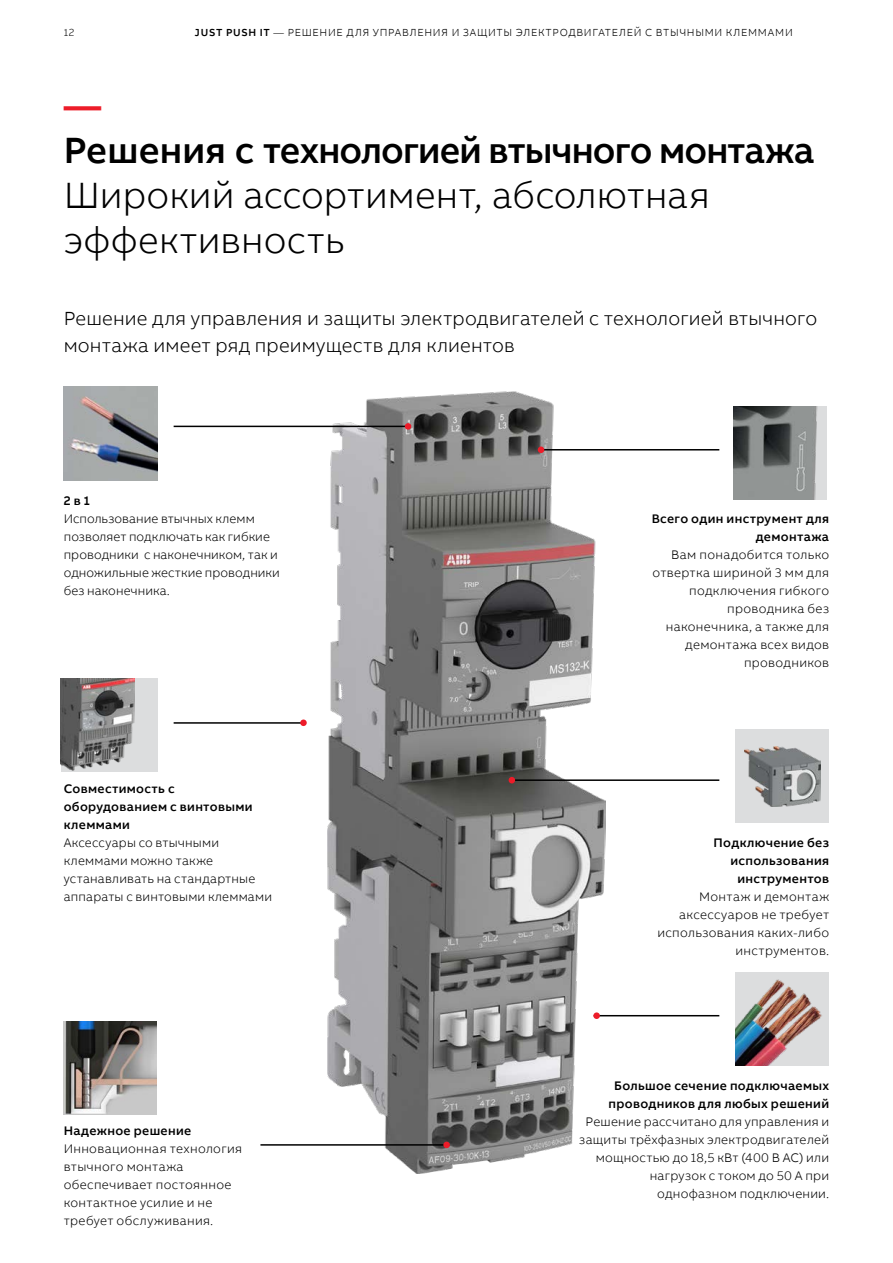
<style>
.page{position:relative;width:893px;height:1263px;background:#fff}
.page>*{position:absolute;margin:0;border:0;box-sizing:border-box;transform-origin:0 0}
.Subheadline_L_25pt_3{font:300 37.5px/45px "AB Bvoice";color:#000}
.Headline_L_25pt_30pt{font:500 37.5px "AB Bvoice";letter-spacing:-.025em;color:#000}
.Headline_L_25pt_30pt-2{font:500 37.5px "AB Bvoice";color:#ed1c29}
.Lead_13pt_18pt{font:300 19.5px/27px "AB Bvoice";letter-spacing:.01em;color:#000}
.Copytext_8_5pt_12pt{font:300 12.75px/18px "AB Bvoice";letter-spacing:.02em;color:#000}
.Copytext_8_5pt_12pt-2{font:500 12.75px/18px "AB Bvoice";letter-spacing:.025em;color:#000;text-align:right}
.Header_Information_7{font:300 10.5px "AB Bvoice";letter-spacing:.065em;color:#000}
.s1{font-weight:500}
</style>
<div class="page">
<img style="left:328px;top:391px;width:278px;height:782px">
<hr style="left:260px;top:1144px;width:190px;height:2px;background:#000">
<div style="left:443px;top:1142px;width:7px;height:6px;background:#ed1c29;border-radius:50%"></div>
<hr style="left:509px;top:779px;width:210px;height:2px;background:#000">
<svg style="left:509px;top:777px;width:6px;height:6px"></svg>
<hr style="left:594px;top:1015px;width:125px;height:1px;background:#000">
<div style="left:593px;top:1012px;width:7px;height:7px;background:#ed1c29;border-radius:50%"></div>
<hr style="left:540px;top:449px;width:179px;height:1px;background:#000">
<div style="left:538px;top:446px;width:6px;height:7px;background:#ed1c29;border-radius:50%"></div>
<img style="left:733px;top:406px;width:94px;height:94px">
<div style="left:64px;top:678px;width:93px;height:94px;background:#dcddde"></div>
<div style="left:736px;top:729px;width:93px;height:94px;background:#dcddde"></div>
<img style="left:745px;top:746px;width:75px;height:60px">
<hr style="left:174px;top:426px;width:232px;height:1px;background:#000">
<div style="left:405px;top:423px;width:6px;height:7px;background:#ed1c29;border-radius:50%"></div>
<img style="left:64px;top:387px;width:93px;height:93px">
<img style="left:736px;top:972px;width:93px;height:93px">
<hr style="left:174px;top:722px;width:131px;height:2px;background:#000">
<div style="left:300px;top:719px;width:7px;height:7px;background:#ed1c29;border-radius:50%"></div>
<img style="left:61px;top:678px;width:73px;height:94px">
<img style="left:63px;top:1021px;width:94px;height:93px">
<p class="Header_Information_7" style="left:64px;top:26px;width:12px">12</p>
<p class="Header_Information_7" style="left:195px;top:26px;width:599px"><span class="s1">JUST PUSH IT</span> — РЕШЕНИЕ ДЛЯ УПРАВЛЕНИЯ И ЗАЩИТЫ ЭЛЕКТРОДВИГАТЕЛЕЙ С ВТЫЧНЫМИ КЛЕММАМИ</p>
<p class="Headline_L_25pt_30pt-2" style="left:64px;top:82px;width:39px">—</p>
<p class="Headline_L_25pt_30pt" style="left:64px;top:127px;width:752px">Решения с технологией втычного монтажа</p>
<p class="Subheadline_L_25pt_3" style="left:64px;top:173px;width:647px">Широкий ассортимент, абсолютная эффективность</p>
<p class="Lead_13pt_18pt" style="left:64px;top:305px;width:755px">Решение для управления и защиты электродвигателей с технологией втычного монтажа имеет ряд преимуществ для клиентов</p>
<p class="Copytext_8_5pt_12pt-2" style="left:64px;top:492px;width:28px">2в1</p>
<p class="Copytext_8_5pt_12pt" style="left:64px;top:509px;width:218px">Использование втычных клемм позволяет подключать как гибкие проводники с наконечником, так и одножильные жесткие проводники без наконечника.</p>
<p class="Copytext_8_5pt_12pt-2" style="left:652px;top:510px;width:179px">Всего один инструмент для демонтажа</p>
<p class="Copytext_8_5pt_12pt" style="left:652px;top:545px;width:178px;text-align:right">Вам понадобится только отвертка шириной 3 мм для подключения гибкого проводника без наконечника, а также для демонтажа всех видов проводников</p>
<p class="Copytext_8_5pt_12pt-2" style="left:64px;top:780px;width:190px;text-align:left">Совместимость с оборудованием с винтовыми клеммами</p>
<p class="Copytext_8_5pt_12pt" style="left:64px;top:833px;width:210px">Аксессуары со втычными клеммами можно также устанавливать на стандартные аппараты с винтовыми клеммами</p>
<p class="Copytext_8_5pt_12pt-2" style="left:714px;top:834px;width:117px">Подключение без использования инструментов</p>
<p class="Copytext_8_5pt_12pt" style="left:657px;top:887px;width:173px;text-align:right">Монтаж и демонтаж аксессуаров не требует использования каких-либо инструментов.</p>
<p class="Copytext_8_5pt_12pt-2" style="left:64px;top:1122px;width:129px">Надежное решение</p>
<p class="Copytext_8_5pt_12pt" style="left:64px;top:1139px;width:180px">Инновационная технология втычного монтажа обеспечивает постоянное контактное усилие и не требует обслуживания.</p>
<p class="Copytext_8_5pt_12pt-2" style="left:608px;top:1077px;width:222px;text-align:center">Большое сечение подключаемых проводников для любых решений</p>
<p class="Copytext_8_5pt_12pt" style="left:579px;top:1112px;width:251px;text-align:right">Решение рассчитано для управления и защиты трёхфазных электродвигателей мощностью до 18,5 кВт (400 В AC) или нагрузок с током до 50 А при однофазном подключении.</p>
</div>
